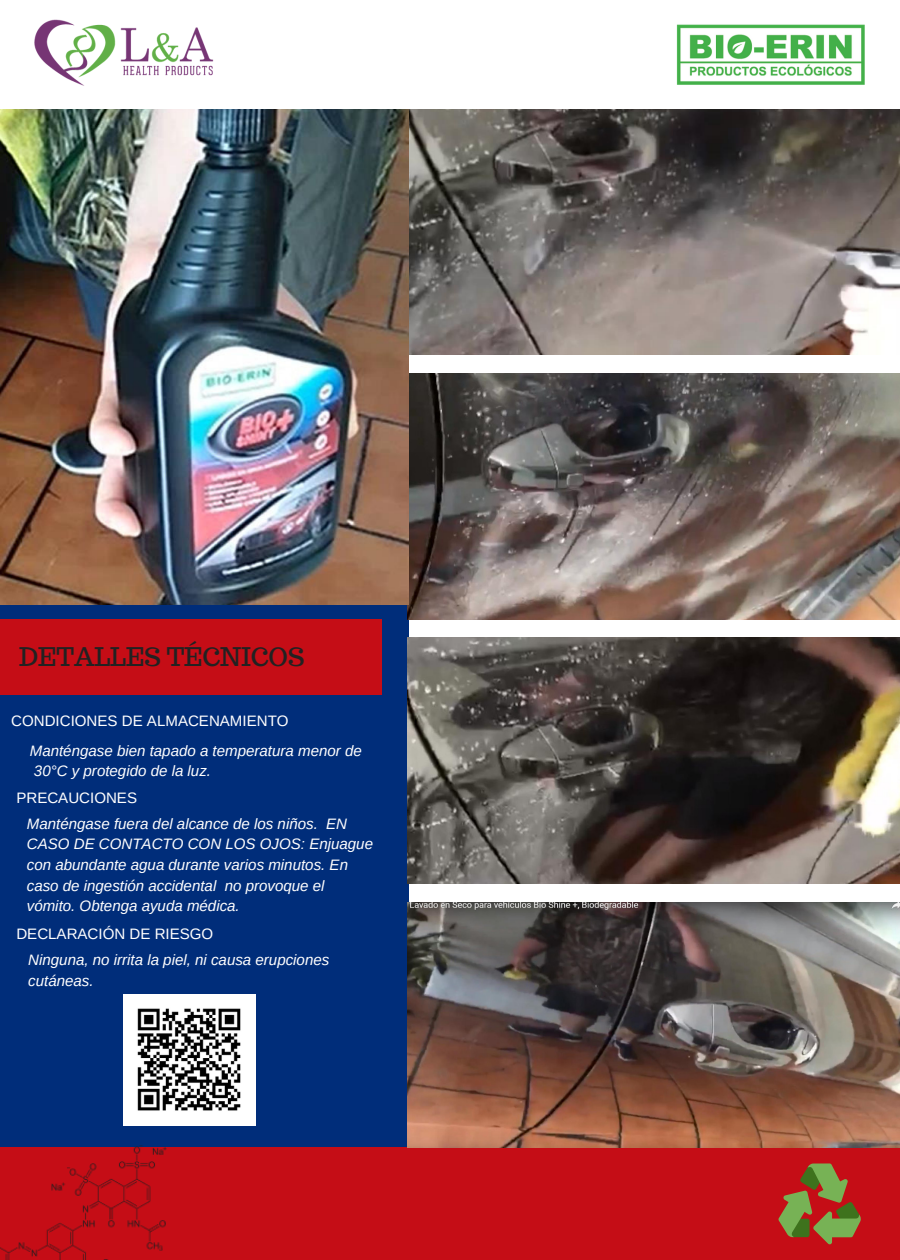
<style>
.page{position:relative;width:900px;height:1260px;background:#fff}
.page>*{position:absolute;margin:0;border:0;box-sizing:border-box;transform-origin:0 0}
.t1{font:25.25px "Trocchi";color:#222}
.t2{font:italic 15px/20.5px "Arimo";color:#fff}
.t3{font:15px "Arimo";color:#fff}
</style>
<div class="page">
<div style="left:0;top:1144px;width:900px;height:116px;background:#c50d16"></div>
<img style="left:34px;top:19px;width:180px;height:67px">
<img style="left:676px;top:24px;width:189px;height:61px">
<svg style="left:778px;top:1163px;width:83px;height:81px"></svg>
<div style="left:0;top:602px;width:408px;height:545px;background:#002d7a"></div>
<div style="left:0;top:619px;width:382px;height:75px;background:#c50d16"></div>
<img style="left:0;top:1145px;width:167px;height:115px">
<img style="left:408px;top:109px;width:492px;height:246px">
<img style="left:408px;top:374px;width:492px;height:245px">
<img style="left:408px;top:638px;width:492px;height:246px">
<img style="left:408px;top:902px;width:492px;height:246px">
<img style="left:0;top:110px;width:409px;height:495px">
<img style="left:124px;top:995px;width:131px;height:131px">
<h1 class="t1" style="left:19px;top:640px;width:287px">DETALLES TÉCNICOS</h1>
<p class="t3" style="left:11px;top:713px;width:279px">CONDICIONES DE ALMACENAMIENTO</p>
<p class="t2" style="left:30px;top:740px;width:334px">Manténgase bien tapado a temperatura menor de<br>30°C y protegido de la luz.</p>
<p class="t2" style="left:27px;top:813px;width:348px">Manténgase fuera del alcance de los niños. EN CASO DE CONTACTO CON LOS OJOS: Enjuague con abundante agua durante varios minutos. En caso de ingestión accidental no provoque el vómito. Obtenga ayuda médica.</p>
<p class="t2" style="left:28px;top:950px;width:303px">Ninguna, no irrita la piel, ni causa erupciones cutáneas.</p>
<p class="t3" style="left:16px;top:789px;width:122px">PRECAUCIONES</p>
<p class="t3" style="left:16px;top:926px;width:199px">DECLARACIÓN DE RIESGO</p>
</div>
